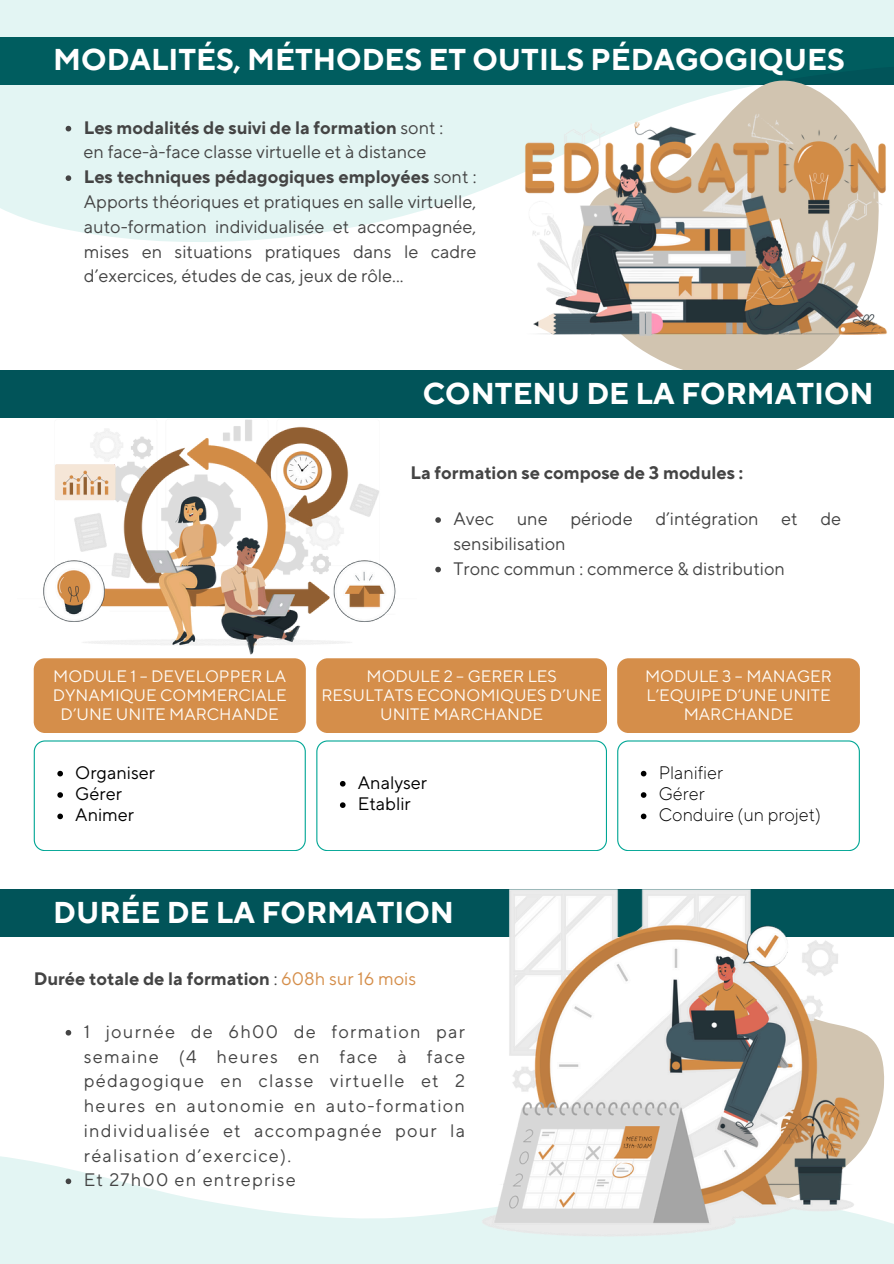
<style>
.page{position:relative;width:894px;height:1264px;background:#fff}
.page>*{position:absolute;margin:0;border:0;box-sizing:border-box;transform-origin:0 0}
.t1{font:700 30px "TT Norms Pro";color:#fff}
.t2{font:18px/24.8px "TT Norms Pro";color:#444;text-align:justify}
.t3{font:700 18px "TT Norms Pro";color:#444}
.t4{font:18px "TT Norms Pro";color:#000}
.t5{font:300 18px "TT Norms Pro";color:#000}
.t6{font:18px "TT Norms Pro";letter-spacing:.07em;color:#444}
.t7{font:16.5px/19.2px "TT Norms Pro";color:#fffbf6;text-align:center}
.s1{font-weight:400}
.s2{font-weight:700}
.s3{font-weight:400;color:#d58e4a}
</style>
<div class="page">
<svg style="left:82px;top:0;width:811px;height:242px;background:#bddbda"></svg>
<svg style="left:0;top:0;width:234px;height:232px;background:#b4d5d4"></svg>
<div style="left:0;top:370px;width:893px;height:47px;background:#015459"></div>
<svg style="left:0;top:1156px;width:893px;height:107px;fill:#e3f5f3"></svg>
<div style="left:0;top:889px;width:893px;height:48px;background:#015459"></div>
<svg style="left:881px;top:1056px;width:12px;height:185px"></svg>
<img style="left:496px;top:18px;width:397px;height:400px">
<img style="left:18px;top:417px;width:398px;height:307px">
<svg style="left:617px;top:740px;width:242px;height:110px"></svg>
<div style="left:34px;top:658px;width:272px;height:75px;background:#d58e4a"></div>
<div style="left:316px;top:658px;width:291px;height:75px;background:#d58e4a"></div>
<div style="left:617px;top:658px;width:242px;height:75px;background:#d58e4a"></div>
<svg style="left:316px;top:740px;width:290px;height:110px"></svg>
<svg style="left:34px;top:740px;width:272px;height:110px"></svg>
<img style="left:471px;top:889px;width:410px;height:374px">
<svg style="left:66px;top:126px;width:5px;height:5px"></svg>
<svg style="left:66px;top:175px;width:5px;height:6px"></svg>
<svg style="left:435px;top:517px;width:6px;height:6px"></svg>
<svg style="left:435px;top:566px;width:6px;height:6px"></svg>
<svg style="left:66px;top:1030px;width:5px;height:5px"></svg>
<svg style="left:66px;top:1178px;width:5px;height:6px"></svg>
<p class="t1" style="left:53px;top:42px;width:792px">MODALITÉS, MÉTHODES ET OUTILS PÉDAGOGIQUES</p>
<p class="t3" style="left:84px;top:117px;width:361px">Les modalités de suivi de la formation <span class="s1">sont :</span></p>
<p class="t2" style="left:83px;top:140px;width:344px">en face-à-face classe virtuelle et à distance</p>
<p class="t2" style="left:84px;top:165px;width:394px"><span class="s2">Les techniques pédagogiques employées</span> sont :<br>Apports théoriques et pratiques en salle virtuelle, auto-formation individualisée et accompagnée, mises en situations pratiques dans le cadre d’exercices, études de cas, jeux de rôle...</p>
<p class="t1" style="left:423px;top:375px;width:452px">CONTENU DE LA FORMATION</p>
<p class="t3" style="left:410px;top:462px;width:334px">La formation se compose de 3 modules :</p>
<p class="t2" style="left:453px;top:507px;width:42px">Avec</p>
<p class="t2" style="left:516px;top:507px;width:32px">une</p>
<p class="t2" style="left:570px;top:507px;width:64px">période</p>
<p class="t2" style="left:655px;top:507px;width:105px">d’intégration</p>
<p class="t2" style="left:781px;top:507px;width:18px">et</p>
<p class="t2" style="left:820px;top:507px;width:22px">de</p>
<p class="t2" style="left:453px;top:532px;width:114px">sensibilisation</p>
<p class="t2" style="left:453px;top:556px;width:333px">Tronc commun : commerce &amp; distribution</p>
<p class="t7" style="left:53px;top:667px;width:235px">MODULE 1 – DEVELOPPER LA<br>DYNAMIQUE COMMERCIALE<br>D’UNE UNITE MARCHANDE</p>
<p class="t7" style="left:321px;top:667px;width:282px">MODULE 2 – GERER LES<br>RESULTATS ECONOMIQUES D’UNE<br>UNITE MARCHANDE</p>
<p class="t7" style="left:645px;top:667px;width:188px">MODULE 3 – MANAGER<br>L’EQUIPE D’UNE UNITE<br>MARCHANDE</p>
<p class="t4" style="left:75px;top:761px;width:81px">Organiser</p>
<p class="t4" style="left:75px;top:783px;width:48px">Gérer</p>
<h2 class="t4" style="left:75px;top:804px;width:60px">Animer</h2>
<h1 class="t4" style="left:358px;top:771px;width:71px">Analyser</h1>
<h3 class="t4" style="left:358px;top:793px;width:54px">Etablir</h3>
<h2 class="t1" style="left:53px;top:894px;width:402px">DURÉE DE LA FORMATION</h2>
<p class="t3" style="left:34px;top:967px;width:384px">Durée totale de la formation <span class="s1">:</span> <span class="s3">608h sur 16 mois</span></p>
<p class="t2" style="left:84px;top:1019px;width:382px">1 journée de 6h00 de formation par semaine (4 heures en face à face pédagogique en classe virtuelle et 2 heures en autonomie en auto-formation individualisée et accompagnée pour la réalisation d’exercice).</p>
<h1 class="t6" style="left:84px;top:1169px;width:213px">Et 27h00 en entreprise</h1>
<p class="t5" style="left:658px;top:761px;width:66px">Planifier</p>
<p class="t5" style="left:658px;top:783px;width:48px">Gérer</p>
<p class="t5" style="left:658px;top:804px;width:164px">Conduire (un projet)</p>
</div>
